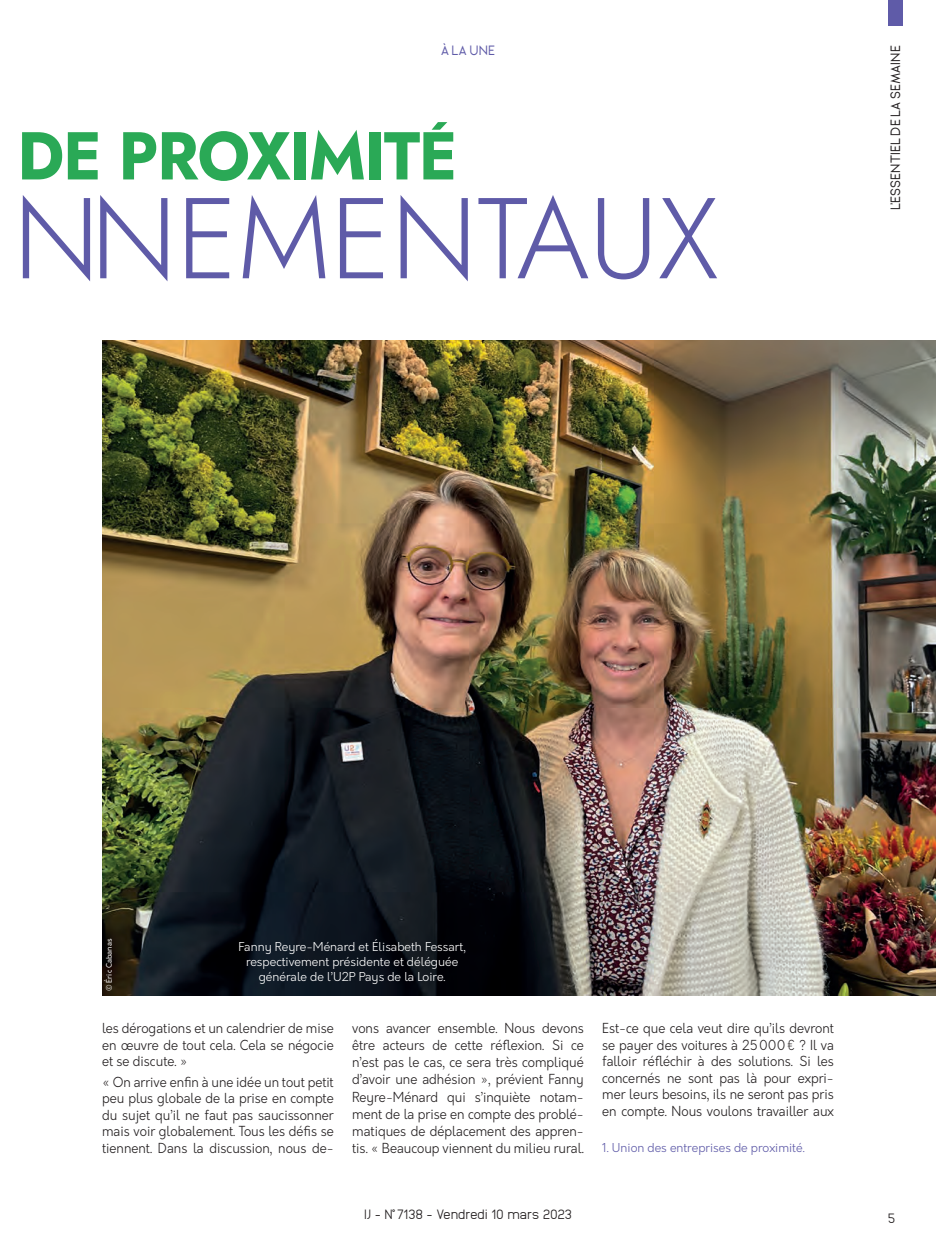
<style>
.page{position:relative;width:936px;height:1255px;background:#fff}
.page>*{position:absolute;margin:0;border:0;box-sizing:border-box;transform-origin:0 0}
.t1{font:300 114.6px "Jost";letter-spacing:-.005em;color:#5f5ba8}
.t2{font:700 67.5px "Jost";letter-spacing:-.02em;color:#2aa956;scale:.95 1}
.t3{font:300 13.5px/16.5px "Orkney";color:#231f20;text-align:justify;scale:.95 1}
.t4{font:300 13.5px "Anodina";letter-spacing:-.03em;color:#231f20}
.t5{font:13.5px "Ginora Sans";letter-spacing:.015em;color:#231f20;scale:.95 1}
.t6{font:13.5px "Ginora Sans";color:#5f5ba8;scale:.95 1}
.t7{font:300 12px/15px "Orkney";color:#fff;text-align:center}
.t8{font:300 12px "Orkney";color:#5f5ba8}
.t9{font:7.5px "Orkney";color:#fff}
</style>
<div class="page">
<div style="left:888px;top:0;width:14px;height:26px;background:#5f5ba8"></div>
<img style="left:102px;top:340px;width:833px;height:655px">
<svg style="left:431px;top:122px;width:16px;height:8px"></svg>
<p class="t6" style="left:441px;top:43px;width:58px">À LA UNE</p>
<h2 class="t2" style="left:17px;top:108px;width:464px">DE PROXIMITE</h2>
<h1 class="t1" style="left:13px;top:161px;width:707px">NNEMENTAUX</h1>
<p class="t5" style="left:888px;top:210px;width:175px;rotate:-90deg">L’ESSENTIEL DE LA SEMAINE</p>
<p class="t9" style="left:104px;top:991px;width:54px;rotate:-90deg">© Éric Cabanas</p>
<p class="t3" style="left:102px;top:1020px;width:245px">les dérogations et un calendrier de mise en œuvre de tout cela. Cela se négocie et se discute. »</p>
<p class="t3" style="left:102px;top:1073px;width:245px">« On arrive enfin à une idée un tout petit peu plus globale de la prise en compte du sujet qu’il ne faut pas saucissonner mais voir globalement. Tous les défis se tiennent. Dans la discussion, nous de-</p>
<p class="t7" style="left:238px;top:939px;width:229px">Fanny Reyre-Ménard et Élisabeth Fessart, respectivement présidente et déléguée générale de l’U2P Pays de la Loire.</p>
<p class="t3" style="left:352px;top:1019px;width:245px;line-height:17.1px">vons avancer ensemble. Nous devons être acteurs de cette réflexion. Si ce n’est pas le cas, ce sera très compliqué d’avoir une adhésion », prévient Fanny Reyre-Ménard qui s’inquiète notam&shy;ment de la prise en compte des problé&shy;matiques de déplacement des appren&shy;tis. « Beaucoup viennent du milieu rural.</p>
<p class="t3" style="left:602px;top:1020px;width:245px">Est-ce que cela veut dire qu’ils devront se payer des voitures à 25000€ ? Il va falloir réfléchir à des solutions. Si les concernés ne sont pas là pour expri&shy;mer leurs besoins, ils ne seront pas pris en compte. Nous voulons travailler aux</p>
<p class="t8" style="left:602px;top:1140px;width:204px">1. Union des entreprises de proximité.</p>
<p class="t4" style="left:364px;top:1204px;width:209px">IJ - N˚ 7138 - Vendredi 10 mars 2023</p>
<p class="t4" style="left:887px;top:1207px;width:9px">5</p>
</div>
